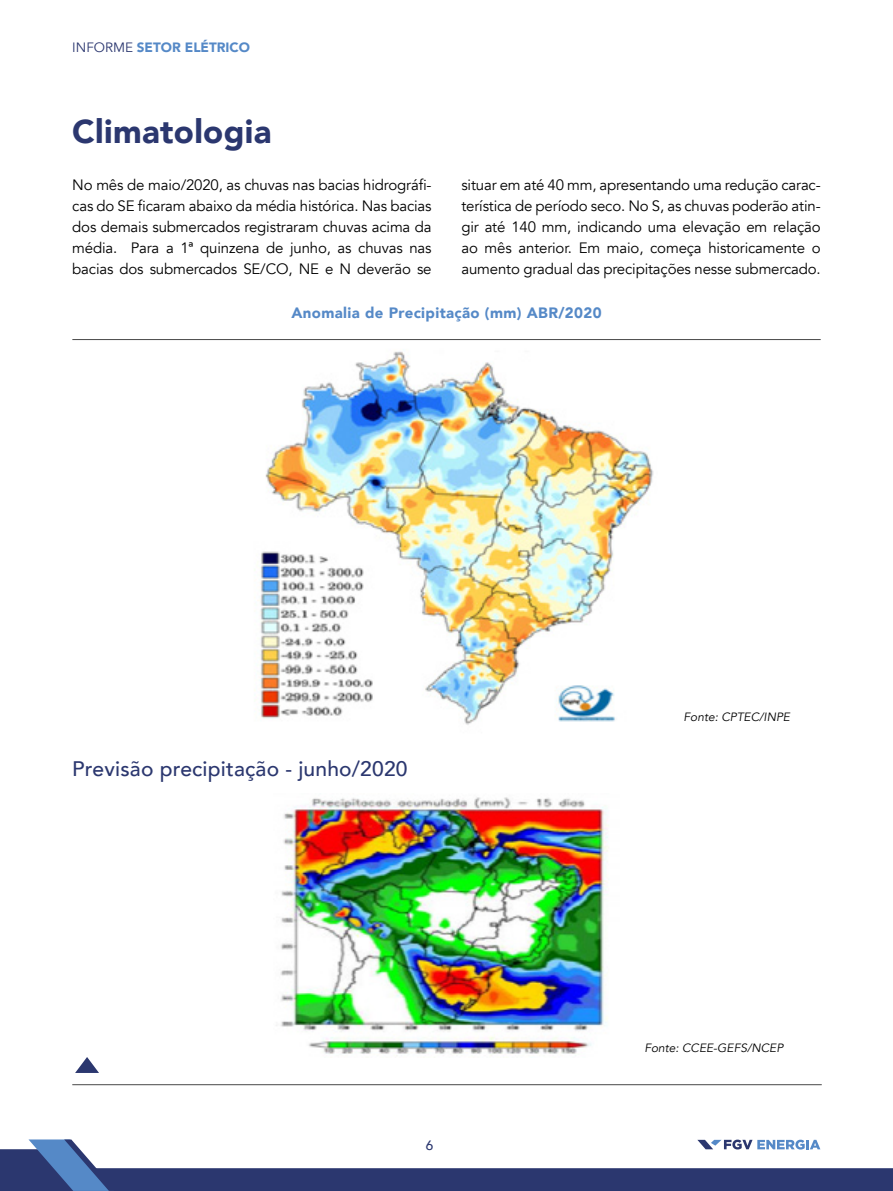
<style>
.page{position:relative;width:893px;height:1191px;background:#fff}
.page>*{position:absolute;margin:0;border:0;box-sizing:border-box;transform-origin:0 0}
.t1{font:900 33px "Avenir";letter-spacing:.01em;color:#2b376f}
.t2{font:500 21px "Avenir";letter-spacing:.01em;color:#2b376f}
.t3{font:15px/21px "Avenir";letter-spacing:-.01em;color:#000;text-align:justify}
.t4{font:900 15px "Avenir";letter-spacing:.025em;color:#5589c7}
.t5{font:900 13.5px "Avenir";color:#5589c7}
.t6{font:500 13.5px "Avenir";color:#2b376f}
.t7{font:italic 12px "Avenir";color:#000}
.s1{font-weight:400;color:#2b376f}
</style>
<div class="page">
<hr style="left:72px;top:339px;width:749px;height:1px;background:#484848">
<img style="left:242px;top:340px;width:415px;height:385px">
<img style="left:276px;top:797px;width:333px;height:259px">
<hr style="left:72px;top:1084px;width:750px;height:1px;background:#484848">
<svg style="left:75px;top:1057px;width:24px;height:16px"></svg>
<svg style="left:0;top:1139px;width:893px;height:52px"></svg>
<p class="t5" style="left:72px;top:35px;width:179px"><span class="s1">INFORME</span> SETOR ELÉTRICO</p>
<h1 class="t1" style="left:72px;top:103px;width:201px">Climatologia</h1>
<p class="t3" style="left:72px;top:175px;width:361px">No mês de maio/2020, as chuvas nas bacias hidrográfi&shy;cas do SE ficaram abaixo da média histórica. Nas bacias dos demais submercados registraram chuvas acima da média. Para a 1ª quinzena de junho, as chuvas nas bacias dos submercados SE/CO, NE e N deverão se</p>
<p class="t3" style="left:461px;top:175px;width:361px">situar em até 40 mm, apresentando uma redução carac&shy;terística de período seco. No S, as chuvas poderão atin&shy;gir até 140 mm, indicando uma elevação em relação ao mês anterior. Em maio, começa historicamente o aumento gradual das precipitações nesse submercado.</p>
<p class="t4" style="left:291px;top:300px;width:312px">Anomalia de Precipitação (mm) ABR/2020</p>
<h2 class="t2" style="left:72px;top:750px;width:337px">Previsão precipitação - junho/2020</h2>
<p class="t6" style="left:426px;top:1133px;width:9px">6</p>
<p class="t7" style="left:684px;top:709px;width:108px">Fonte: CPTEC/INPE</p>
<p class="t7" style="left:644px;top:1040px;width:140px">Fonte: CCEE-GEFS/NCEP</p>
</div>
